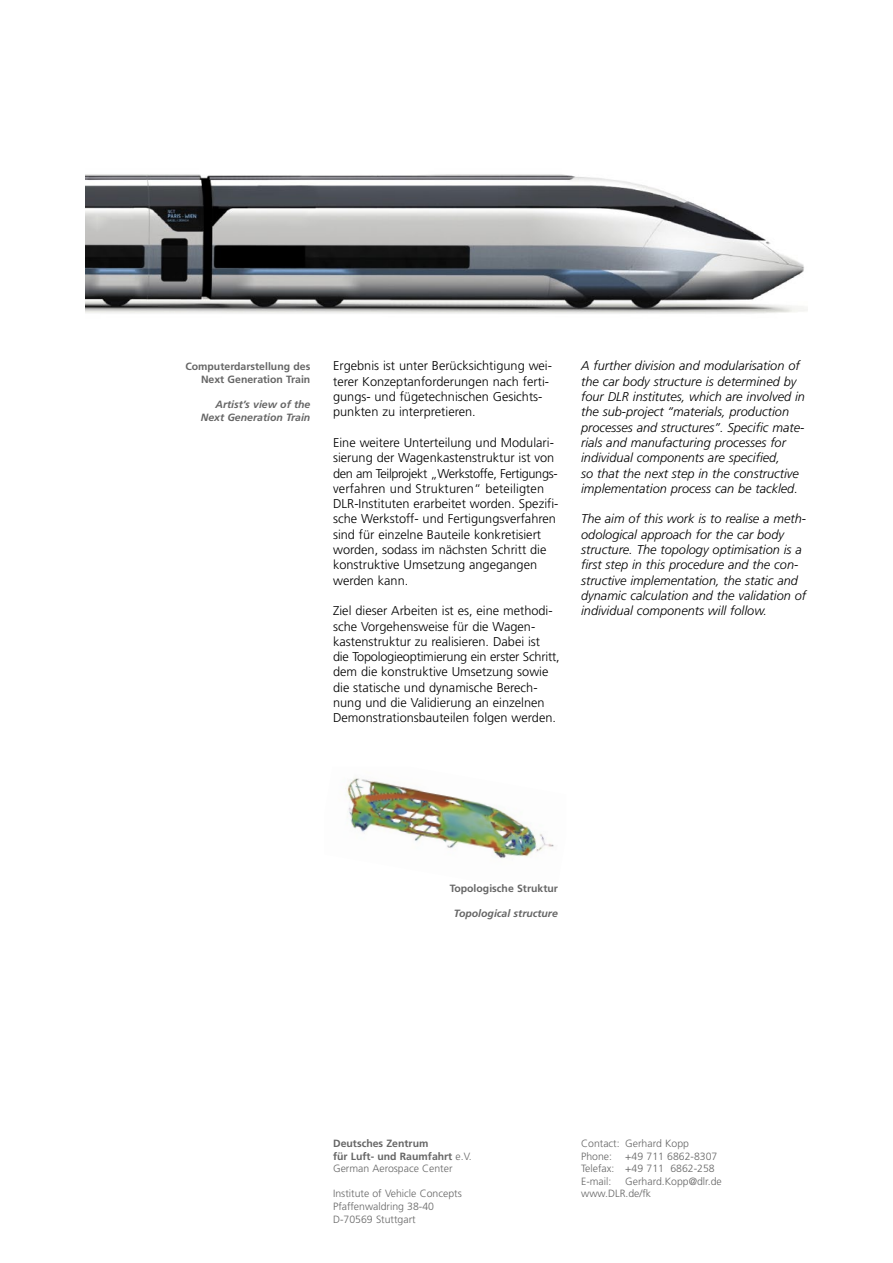
<style>
.page{position:relative;width:893px;height:1263px;background:#fff}
.page>*{position:absolute;margin:0;border:0;box-sizing:border-box;transform-origin:0 0}
.t1{font:300 12.75px/15.3px "Frutiger";color:#000}
.t2{font:italic 300 12.75px/15.3px "Frutiger";color:#000}
.t3{font:300 10.5px/12.6px "Frutiger";color:#666}
.t4{font:700 10.5px/12.6px "Frutiger";color:#666;text-align:right}
.t5{font:italic 700 10.5px/12.6px "Frutiger";color:#666;text-align:right}
.s1{font-weight:300}
</style>
<div class="page">
<img style="left:85px;top:174px;width:723px;height:140px">
<img style="left:346px;top:777px;width:208px;height:82px">
<p class="t4" style="left:185px;top:360px;width:126px">Computerdarstellung des<br>Next Generation Train</p>
<p class="t5" style="left:201px;top:398px;width:111px">Artist’s view of the<br>Next Generation Train</p>
<p class="t1" style="left:333px;top:358px;width:220px">Ergebnis ist unter Berücksichtigung wei&shy;terer Konzeptanforderungen nach ferti&shy;gungs- und fügetechnischen Gesichts&shy;punkten zu interpretieren.</p>
<p class="t1" style="left:333px;top:435px;width:227px">Eine weitere Unterteilung und Modulari&shy;sierung der Wagenkastenstruktur ist von den am Teilprojekt „Werkstoffe, Fertigungs&shy;verfahren und Strukturen“ beteiligten DLR-Instituten erarbeitet worden. Spezifi&shy;sche Werkstoff- und Fertigungsverfahren sind für einzelne Bauteile konkretisiert worden, sodass im nächsten Schritt die konstruktive Umsetzung angegangen werden kann.</p>
<p class="t1" style="left:333px;top:603px;width:228px">Ziel dieser Arbeiten ist es, eine methodi&shy;sche Vorgehensweise für die Wagen&shy;kastenstruktur zu realisieren. Dabei ist<br>die Topologieoptimierung ein erster Schritt, dem die konstruktive Umsetzung sowie die statische und dynamische Berech&shy;nung und die Validierung an einzelnen Demonstrationsbauteilen folgen werden.</p>
<p class="t2" style="left:581px;top:358px;width:225px">A further division and modularisation of the car body structure is determined by four DLR institutes, which are involved in the sub-project “materials, production processes and structures”. Specific mate&shy;rials and manufacturing processes for individual components are specified,<br>so that the next step in the constructive implementation process can be tackled.</p>
<p class="t2" style="left:581px;top:511px;width:226px">The aim of this work is to realise a meth&shy;odological approach for the car body structure. The topology optimisation is a first step in this procedure and the con&shy;structive implementation, the static and dynamic calculation and the validation of individual components will follow.</p>
<p class="t4" style="left:450px;top:882px;width:110px">Topologische Struktur</p>
<p class="t5" style="left:454px;top:907px;width:105px">Topological structure</p>
<p class="t4" style="left:333px;top:1137px;width:140px;text-align:left">Deutsches Zentrum<br>für Luft- und Raumfahrt <span class="s1">e.V.<br>German Aerospace Center</span></p>
<p class="t3" style="left:333px;top:1187px;width:130px">Institute of Vehicle Concepts<br>Pfaffenwaldring 38-40<br>D-70569 Stuttgart</p>
<p class="t3" style="left:581px;top:1137px;width:109px">Contact: Gerhard Kopp<br>Phone:</p>
<p class="t3" style="left:581px;top:1149px;width:138px;text-indent:44px">+49 711 6862-8307<br>Telefax: +49 711 6862-258<br>E-mail:</p>
<p class="t3" style="left:581px;top:1175px;width:142px;text-indent:44px">Gerhard.Kopp@dlr.de www.DLR.de/fk</p>
</div>
